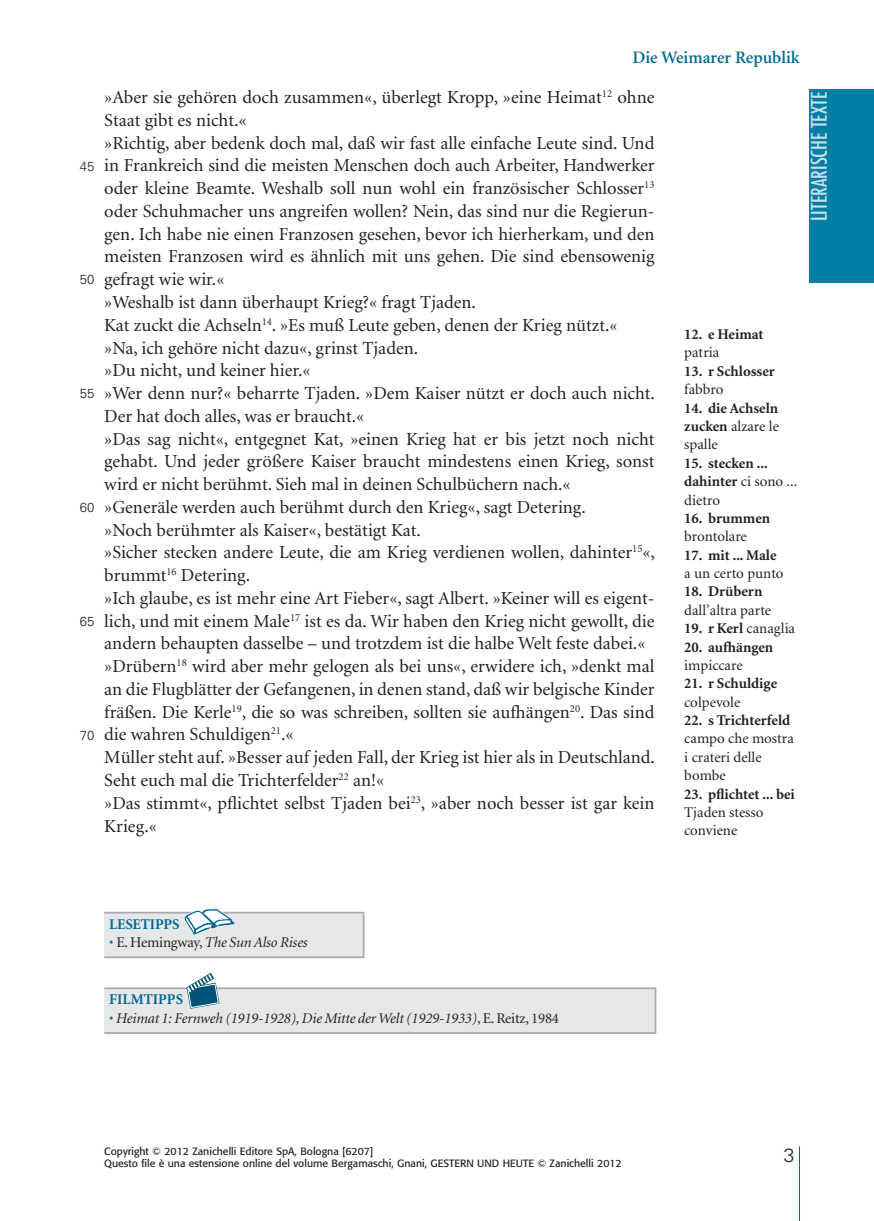
<style>
.page{position:relative;width:874px;height:1221px;background:#fff}
.page>*{position:absolute;margin:0;border:0;box-sizing:border-box;transform-origin:0 0}
.t1{font:500 condensed 21px "Futura";letter-spacing:-.005em;color:#c6dfeb}
.t2{font:300 19.25px "Univers";color:#231f20}
.t3{font:18.38px/22.8px "Minion";color:#231f20}
.t4{font:600 17.5px "Minion";color:#006991}
.t5{font:700 14.88px/18.4px "Minion";color:#231f20;text-align:justify}
.t6{font:14.88px/18.4px "Minion";color:#231f20}
.t7{font:italic 14.88px "Minion";letter-spacing:-.01em;color:#231f20}
.t8{font:700 14.88px "Minion";letter-spacing:-.01em;color:#006991}
.t9{font:300 13.12px "Univers";color:#231f20}
.t10{font:10.5px/12.2px "Formata";color:#231f20}
.s1{font-weight:400}
.s2{font-style:normal;color:#007ea4}
.s3{font-style:normal}
</style>
<div class="page">
<hr style="left:798px;top:1146px;width:1px;height:74px;background:#006991">
<div style="left:809px;top:89px;width:64px;height:194px;background:#007ea4"></div>
<div style="left:104px;top:912px;width:259px;height:45px;background:#e6e7e9"></div>
<hr style="left:362px;top:913px;width:2px;height:43px;background:#a8a9ad">
<hr style="left:104px;top:911px;width:260px;height:2px;background:#a8a9ad">
<hr style="left:104px;top:956px;width:260px;height:2px;background:#a8a9ad">
<svg style="left:183px;top:908px;width:52px;height:27px"></svg>
<div style="left:104px;top:988px;width:551px;height:44px;background:#e6e7e9"></div>
<hr style="left:654px;top:989px;width:2px;height:43px;background:#a8a9ad">
<hr style="left:104px;top:987px;width:552px;height:2px;background:#a8a9ad">
<hr style="left:104px;top:1032px;width:552px;height:1px;background:#a8a9ad">
<svg style="left:181px;top:973px;width:38px;height:35px"></svg>
<p class="t9" style="left:80px;top:158px;width:16px">45</p>
<p class="t9" style="left:80px;top:272px;width:16px">50</p>
<p class="t9" style="left:80px;top:385px;width:16px">55</p>
<p class="t9" style="left:80px;top:499px;width:16px">60</p>
<p class="t9" style="left:80px;top:613px;width:16px">65</p>
<p class="t9" style="left:80px;top:727px;width:16px">70</p>
<p class="t4" style="left:632px;top:48px;width:168px">Die Weimarer Republik</p>
<p class="t3" style="left:104px;top:87px;width:552px">»Aber sie gehören doch zusammen«, überlegt Kropp, »eine Heimat<sup>12</sup> ohne Staat gibt es nicht.«<br>»Richtig, aber bedenk doch mal, daß wir fast alle einfache Leute sind. Und in Frankreich sind die meisten Menschen doch auch Arbeiter, Handwerker oder kleine Beamte. Weshalb soll nun wohl ein französischer Schlosser<sup>13 </sup>oder Schuhmacher uns angreifen wollen? Nein, das sind nur die Regierun&shy;gen. Ich habe nie einen Franzosen gesehen, bevor ich hierherkam, und den meisten Franzosen wird es ähnlich mit uns gehen. Die sind ebensowenig gefragt wie wir.«<br>»Weshalb ist dann überhaupt Krieg?« fragt Tjaden.<br>Kat zuckt die Achseln<sup>14</sup>. »Es muß Leute geben, denen der Krieg nützt.« »Na, ich gehöre nicht dazu«, grinst Tjaden.<br>»Du nicht, und keiner hier.«<br>»Wer denn nur?« beharrte Tjaden. »Dem Kaiser nützt er doch auch nicht.<br>Der hat doch alles, was er braucht.«<br>»Das sag nicht«, entgegnet Kat, »einen Krieg hat er bis jetzt noch nicht gehabt. Und jeder größere Kaiser braucht mindestens einen Krieg, sonst wird er nicht berühmt. Sieh mal in deinen Schulbüchern nach.«<br>»Generäle werden auch berühmt durch den Krieg«, sagt Detering.<br>»Noch berühmter als Kaiser«, bestätigt Kat.<br>»Sicher stecken andere Leute, die am Krieg verdienen wollen, dahinter<sup>15</sup>«, brummt<sup>16</sup> Detering.<br>»Ich glaube, es ist mehr eine Art Fieber«, sagt Albert. »Keiner will es eigent&shy;lich, und mit einem Male<sup>17</sup> ist es da. Wir haben den Krieg nicht gewollt, die andern behaupten dasselbe – und trotzdem ist die halbe Welt feste dabei.« »Drübern<sup>18</sup> wird aber mehr gelogen als bei uns«, erwidere ich, »denkt mal an die Flugblätter der Gefangenen, in denen stand, daß wir belgische Kinder fräßen. Die Kerle<sup>19</sup>, die so was schreiben, sollten sie aufhängen<sup>20</sup>. Das sind die wahren Schuldigen<sup>21</sup>.«<br>Müller steht auf. »Besser auf jeden Fall, der Krieg ist hier als in Deutschland.<br>Seht euch mal die Trichterfelder<sup>22</sup> an!«<br>»Das stimmt«, pflichtet selbst Tjaden bei<sup>23</sup>, »aber noch besser ist gar kein Krieg.«</p>
<p class="t5" style="left:684px;top:325px;width:78px">12. e Heimat</p>
<p class="t6" style="left:684px;top:344px;width:37px">patria</p>
<p class="t5" style="left:684px;top:362px;width:89px">13. r Schlosser</p>
<p class="t6" style="left:684px;top:381px;width:41px">fabbro</p>
<p class="t5" style="left:684px;top:399px;width:96px">14. die Achseln zucken <span class="s1">alzare le spalle</span></p>
<p class="t5" style="left:684px;top:454px;width:114px;text-align:left">15. stecken ... dahinter <span class="s1">ci sono ... dietro</span></p>
<p class="t5" style="left:684px;top:509px;width:87px">16. brummen</p>
<p class="t6" style="left:684px;top:528px;width:64px">brontolare</p>
<p class="t5" style="left:684px;top:546px;width:90px">17. mit ... Male</p>
<p class="t6" style="left:684px;top:564px;width:101px">a un certo punto</p>
<p class="t5" style="left:684px;top:583px;width:80px">18. Drübern</p>
<p class="t6" style="left:684px;top:601px;width:88px">dall’altra parte</p>
<p class="t5" style="left:684px;top:619px;width:112px">19. r Kerl <span class="s1">canaglia</span></p>
<p class="t5" style="left:684px;top:638px;width:90px">20. aufhängen</p>
<p class="t6" style="left:684px;top:656px;width:60px">impiccare</p>
<p class="t5" style="left:684px;top:674px;width:91px">21. r Schuldige</p>
<p class="t6" style="left:684px;top:693px;width:57px">colpevole</p>
<p class="t5" style="left:684px;top:711px;width:103px">22. s Trichterfeld</p>
<p class="t6" style="left:684px;top:730px;width:111px">campo che mostra i crateri delle bombe</p>
<p class="t5" style="left:684px;top:785px;width:110px">23. pflichtet ... bei</p>
<p class="t6" style="left:684px;top:803px;width:81px">Tjaden stesso conviene</p>
<p class="t1" style="left:805px;top:221px;width:131px;rotate:-90deg">literarische texte</p>
<p class="t8" style="left:109px;top:916px;width:72px">LESETIPPS</p>
<p class="t7" style="left:109px;top:935px;width:200px"><span class="s2">•</span> <span class="s3">E. Hemingway,</span> The Sun Also Rises</p>
<p class="t8" style="left:109px;top:992px;width:18px">Filmtipp</p>
<p class="t8" style="left:176px;top:992px;width:9px">S</p>
<p class="t7" style="left:109px;top:1010px;width:451px"><span class="s2">•</span> Heimat 1: Fernweh (1919-1928), Die Mitte der Welt (1929-1933)<span class="s3">, E. Reitz, 1984</span></p>
<p class="t10" style="left:104px;top:1144px;width:518px">Copyright © 2012 Zanichelli Editore SpA, Bologna [6207]<br>Questo file è una estensione online del volume Bergamaschi, Gnani, GESTERN UND HEUTE © Zanichelli 2012</p>
<p class="t2" style="left:783px;top:1142px;width:12px">3</p>
</div>
